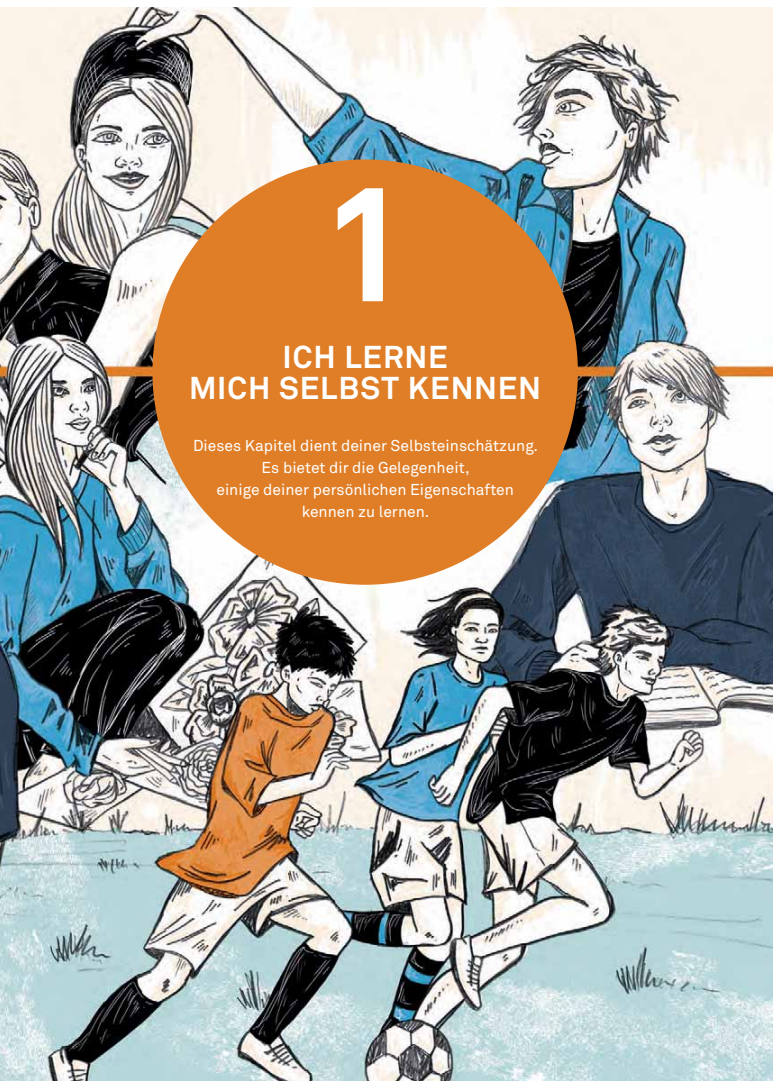
<style>
.page{position:relative;width:780px;height:1088px;background:#fff}
.page>*{position:absolute;margin:0;border:0;box-sizing:border-box;transform-origin:0 0}
.t1{font:700 162.5px "Akkurat Pro";color:#fff}
.t2{font:700 31.25px/31.2px "Akkurat Pro";letter-spacing:.03em;color:#fff;text-align:center}
.t3{font:15.62px/21.9px "Akkurat Pro";color:#fff;text-align:center}
</style>
<div class="page">
<img style="left:0;top:7px;width:772px;height:1074px">
<div style="left:152px;top:159px;width:426px;height:426px;background:#e07e27;border-radius:50%"></div>
<h1 class="t1" style="left:319px;top:185px;width:94px">1</h1>
<h2 class="t2" style="left:189px;top:344px;width:353px">ICH LERNE<br>MICH SELBST KENNEN</h2>
<p class="t3" style="left:193px;top:436px;width:346px">Dieses Kapitel dient deiner Selbsteinschätzung.<br>Es bietet dir die Gelegenheit,<br>einige deiner persönlichen Eigenschaften kennen zu lernen.</p>
</div>
